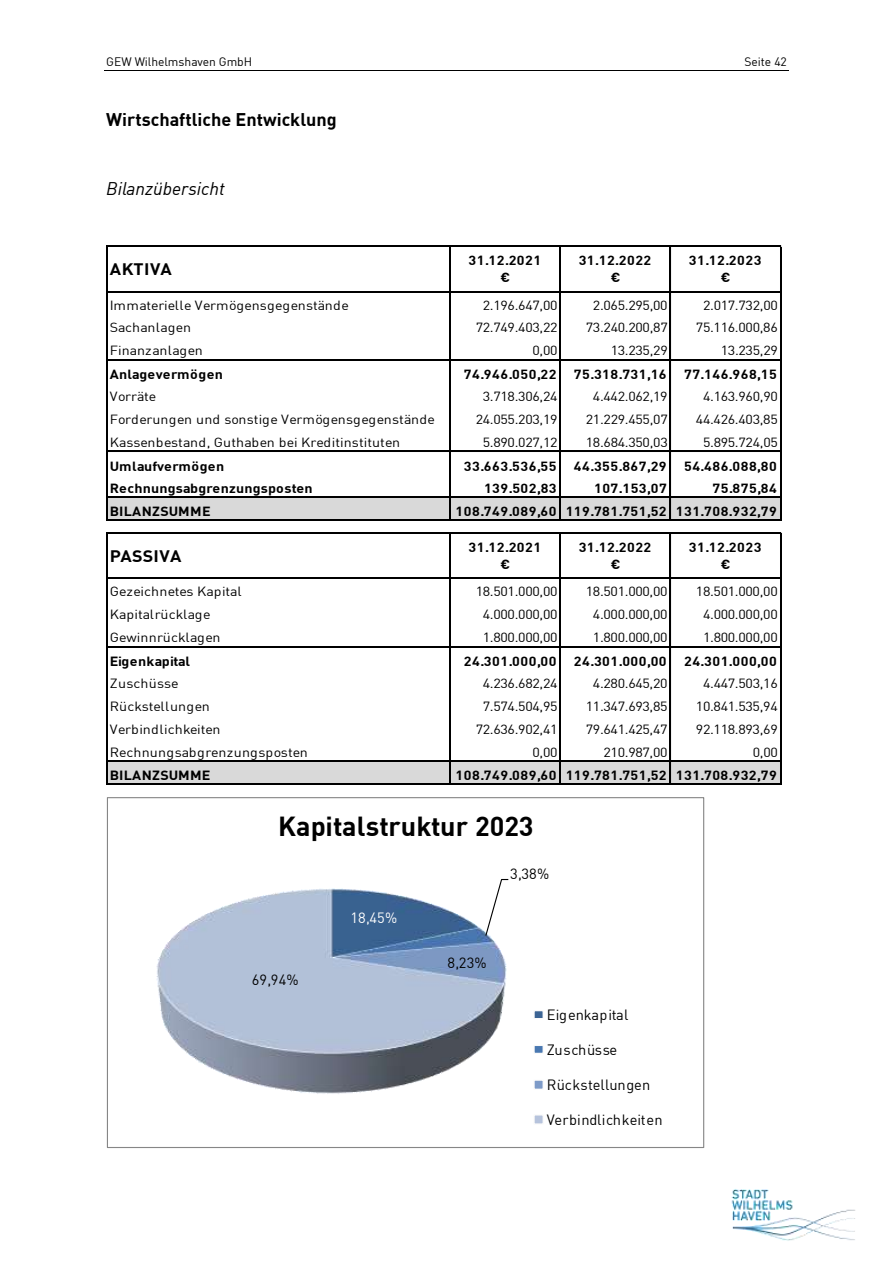
<style>
.page{position:relative;width:893px;height:1263px;background:#fff}
.page>*{position:absolute;margin:0;border:0;box-sizing:border-box;transform-origin:0 0}
.t1{font:700 27px "DIN Offc";color:#000}
.t2{font:700 18px "DIN Offc";color:#000}
.t3{font:italic 18px "DIN Offc";color:#000}
.t4{font:700 16.35px "DIN Offc";letter-spacing:.015em;color:#000;scale:1.09 1}
.t5{font:14.7px "DIN Offc";letter-spacing:.01em;color:#000}
.t6{font:14.55px "DIN Offc";letter-spacing:.005em;color:#000}
.t7{font:14.55px "DIN Offc";color:#fff}
.t8{font:13.05px "DIN Offc";letter-spacing:-.025em;color:#000;scale:1.09 1}
.t9{font:700 13.05px "DIN Offc";letter-spacing:.035em;color:#000;scale:1.09 1}
.t10{font:13.05px/22.8px "DIN Offc";color:#000;scale:1.09 1}
.t11{font:13.05px/22.8px "DIN Offc";letter-spacing:.005em;color:#000;scale:1.09 1}
.t12{font:700 13.05px/22.8px "DIN Offc";letter-spacing:.01em;color:#000;scale:1.09 1}
.t13{font:13.05px "DIN Offc";letter-spacing:.015em;color:#000;scale:1.09 1}
.t14{font:13.05px "DIN Offc";letter-spacing:.01em;color:#000;scale:1.09 1}
.t15{font:700 13.05px "DIN Offc";letter-spacing:-.02em;color:#000;scale:1.09 1}
.t16{font:13.05px "DIN Offc";letter-spacing:-.005em;color:#000;scale:1.09 1}
.t17{font:12px "DIN Offc";color:#000}
</style>
<div class="page">
<hr style="left:104px;top:70px;width:685px;height:1px;background:#000">
<img style="left:731px;top:1189px;width:124px;height:52px">
<div style="left:107px;top:497px;width:674px;height:23px;background:#d9d9d9"></div>
<hr style="left:106px;top:245px;width:1px;height:275px;background:#000">
<hr style="left:450px;top:247px;width:1px;height:273px;background:#000">
<hr style="left:560px;top:247px;width:1px;height:273px;background:#000">
<hr style="left:670px;top:247px;width:1px;height:273px;background:#000">
<hr style="left:780px;top:247px;width:1px;height:273px;background:#000">
<hr style="left:108px;top:245px;width:673px;height:2px;background:#000">
<hr style="left:107px;top:245px;width:674px;height:1px;background:#000">
<hr style="left:107px;top:291px;width:674px;height:1px;background:#000">
<hr style="left:107px;top:360px;width:674px;height:1px;background:#000">
<hr style="left:107px;top:451px;width:674px;height:1px;background:#000">
<hr style="left:107px;top:497px;width:674px;height:1px;background:#000">
<hr style="left:107px;top:519px;width:674px;height:1px;background:#000">
<div style="left:107px;top:761px;width:674px;height:24px;background:#d9d9d9"></div>
<hr style="left:106px;top:532px;width:1px;height:253px;background:#000">
<hr style="left:450px;top:533px;width:1px;height:252px;background:#000">
<hr style="left:560px;top:533px;width:1px;height:252px;background:#000">
<hr style="left:670px;top:533px;width:1px;height:252px;background:#000">
<hr style="left:780px;top:533px;width:1px;height:252px;background:#000">
<hr style="left:107px;top:532px;width:674px;height:1px;background:#000">
<hr style="left:107px;top:578px;width:674px;height:1px;background:#000">
<hr style="left:107px;top:646px;width:674px;height:2px;background:#000">
<hr style="left:107px;top:761px;width:674px;height:1px;background:#000">
<hr style="left:107px;top:784px;width:674px;height:1px;background:#000">
<img style="left:156px;top:888px;width:351px;height:206px">
<svg style="left:484px;top:879px;width:25px;height:58px"></svg>
<div style="left:534px;top:1011px;width:9px;height:7px;background:#3c6494"></div>
<div style="left:534px;top:1010px;width:10px;height:9px;border:1px solid #f9f9f9"></div>
<div style="left:534px;top:1045px;width:9px;height:8px;background:#4978b1"></div>
<div style="left:534px;top:1045px;width:10px;height:9px;border:1px solid #f9f9f9"></div>
<div style="left:534px;top:1080px;width:9px;height:9px;background:#7e9bc8"></div>
<div style="left:534px;top:1080px;width:10px;height:10px;border:1px solid #f9f9f9"></div>
<div style="left:534px;top:1115px;width:9px;height:9px;background:#b6c3dc"></div>
<div style="left:534px;top:1114px;width:10px;height:10px;border:1px solid #f9f9f9"></div>
<p class="t17" style="left:106px;top:53px;width:148px">GEW Wilhelmshaven GmbH</p>
<p class="t17" style="left:744px;top:53px;width:44px">Seite 42</p>
<h2 class="t2" style="left:106px;top:107px;width:232px">Wirtschaftliche Entwicklung</h2>
<h2 class="t3" style="left:106px;top:176px;width:120px">Bilanzübersicht</h2>
<p class="t4" style="left:110px;top:258px;width:59px">AKTIVA</p>
<p class="t10" style="left:110px;top:293px;width:221px">Immaterielle Vermögensgegenstände</p>
<p class="t11" style="left:110px;top:316px;width:87px">Sachanlagen<br>Finanzanlagen</p>
<p class="t9" style="left:110px;top:366px;width:105px">Anlagevermögen</p>
<p class="t16" style="left:110px;top:387px;width:44px">Vorräte</p>
<p class="t10" style="left:110px;top:407px;width:300px">Forderungen und sonstige Vermögensgegenstände<br>Kassenbestand, Guthaben bei Kreditinstituten</p>
<p class="t12" style="left:110px;top:454px;width:188px">Umlaufvermögen<br>Rechnungsabgrenzungsposten</p>
<p class="t9" style="left:469px;top:251px;width:68px">31.12.2021</p>
<p class="t9" style="left:579px;top:251px;width:68px">31.12.2022</p>
<p class="t9" style="left:689px;top:251px;width:68px">31.12.2023</p>
<p class="t9" style="left:501px;top:269px;width:10px">€</p>
<p class="t9" style="left:611px;top:269px;width:10px">€</p>
<p class="t9" style="left:721px;top:269px;width:10px">€</p>
<p class="t8" style="left:483px;top:296px;width:70px">2.196.647,00</p>
<p class="t8" style="left:593px;top:296px;width:70px">2.065.295,00</p>
<p class="t8" style="left:703px;top:296px;width:70px">2.017.732,00</p>
<p class="t8" style="left:476px;top:319px;width:77px">72.749.403,22</p>
<p class="t8" style="left:586px;top:319px;width:77px">73.240.200,87</p>
<p class="t8" style="left:696px;top:319px;width:77px">75.116.000,86</p>
<p class="t8" style="left:533px;top:342px;width:25px">0,00</p>
<p class="t8" style="left:611px;top:342px;width:54px">13.235,29</p>
<p class="t8" style="left:721px;top:342px;width:54px">13.235,29</p>
<p class="t9" style="left:464px;top:366px;width:87px">74.946.050,22</p>
<p class="t9" style="left:574px;top:366px;width:87px">75.318.731,16</p>
<p class="t9" style="left:684px;top:366px;width:87px">77.146.968,15</p>
<p class="t8" style="left:483px;top:387px;width:70px">3.718.306,24</p>
<p class="t8" style="left:593px;top:387px;width:70px">4.442.062,19</p>
<p class="t8" style="left:703px;top:387px;width:70px">4.163.960,90</p>
<p class="t8" style="left:476px;top:410px;width:77px">24.055.203,19</p>
<p class="t8" style="left:586px;top:410px;width:77px">21.229.455,07</p>
<p class="t8" style="left:696px;top:410px;width:77px">44.426.403,85</p>
<p class="t8" style="left:483px;top:433px;width:70px">5.890.027,12</p>
<p class="t8" style="left:586px;top:433px;width:77px">18.684.350,03</p>
<p class="t8" style="left:703px;top:433px;width:70px">5.895.724,05</p>
<p class="t9" style="left:464px;top:457px;width:87px">33.663.536,55</p>
<p class="t9" style="left:574px;top:457px;width:87px">44.355.867,29</p>
<p class="t9" style="left:684px;top:457px;width:87px">54.486.088,80</p>
<p class="t9" style="left:484px;top:480px;width:68px">139.502,83</p>
<p class="t9" style="left:594px;top:480px;width:68px">107.153,07</p>
<p class="t9" style="left:712px;top:480px;width:61px">75.875,84</p>
<p class="t9" style="left:110px;top:503px;width:94px">BILANZSUMME</p>
<p class="t9" style="left:456px;top:503px;width:296px">108.749.089,60 119.781.751,52 131.708.932,79</p>
<p class="t4" style="left:110px;top:545px;width:67px">PASSIVA</p>
<p class="t10" style="left:110px;top:580px;width:122px">Gezeichnetes Kapital</p>
<p class="t11" style="left:110px;top:603px;width:94px">Kapitalrücklage</p>
<p class="t14" style="left:110px;top:629px;width:103px">Gewinnrücklagen</p>
<p class="t15" style="left:110px;top:652px;width:75px">Eigenkapital</p>
<p class="t14" style="left:110px;top:674px;width:65px">Zuschüsse</p>
<p class="t10" style="left:110px;top:717px;width:103px">Verbindlichkeiten</p>
<p class="t11" style="left:110px;top:694px;width:93px">Rückstellungen</p>
<p class="t13" style="left:110px;top:743px;width:183px">Rechnungsabgrenzungsposten</p>
<p class="t9" style="left:110px;top:767px;width:94px">BILANZSUMME</p>
<p class="t9" style="left:469px;top:538px;width:68px">31.12.2021</p>
<p class="t9" style="left:579px;top:538px;width:68px">31.12.2022</p>
<p class="t9" style="left:689px;top:538px;width:68px">31.12.2023</p>
<p class="t9" style="left:501px;top:556px;width:10px">€</p>
<p class="t9" style="left:611px;top:556px;width:10px">€</p>
<p class="t9" style="left:721px;top:556px;width:10px">€</p>
<p class="t8" style="left:476px;top:583px;width:77px">18.501.000,00</p>
<p class="t8" style="left:586px;top:583px;width:77px">18.501.000,00</p>
<p class="t8" style="left:696px;top:583px;width:77px">18.501.000,00</p>
<p class="t8" style="left:483px;top:606px;width:70px">4.000.000,00</p>
<p class="t8" style="left:593px;top:606px;width:70px">4.000.000,00</p>
<p class="t8" style="left:703px;top:606px;width:70px">4.000.000,00</p>
<p class="t8" style="left:483px;top:629px;width:70px">1.800.000,00</p>
<p class="t8" style="left:593px;top:629px;width:70px">1.800.000,00</p>
<p class="t8" style="left:703px;top:629px;width:70px">1.800.000,00</p>
<p class="t9" style="left:464px;top:652px;width:87px">24.301.000,00</p>
<p class="t9" style="left:574px;top:652px;width:87px">24.301.000,00</p>
<p class="t9" style="left:684px;top:652px;width:87px">24.301.000,00</p>
<p class="t8" style="left:483px;top:674px;width:70px">4.236.682,24</p>
<p class="t8" style="left:593px;top:674px;width:70px">4.280.645,20</p>
<p class="t8" style="left:703px;top:674px;width:70px">4.447.503,16</p>
<p class="t8" style="left:483px;top:697px;width:70px">7.574.504,95</p>
<p class="t8" style="left:586px;top:697px;width:77px">11.347.693,85</p>
<p class="t8" style="left:696px;top:697px;width:77px">10.841.535,94</p>
<p class="t8" style="left:476px;top:720px;width:77px">72.636.902,41</p>
<p class="t8" style="left:586px;top:720px;width:77px">79.641.425,47</p>
<p class="t8" style="left:696px;top:720px;width:77px">92.118.893,69</p>
<p class="t8" style="left:533px;top:743px;width:25px">0,00</p>
<p class="t8" style="left:604px;top:743px;width:60px">210.987,00</p>
<p class="t8" style="left:753px;top:743px;width:25px">0,00</p>
<p class="t9" style="left:456px;top:767px;width:296px">108.749.089,60 119.781.751,52 131.708.932,79</p>
<h1 class="t1" style="left:278px;top:808px;width:257px">Kapitalstruktur 2023</h1>
<p class="t6" style="left:252px;top:970px;width:48px">69,94%</p>
<p class="t7" style="left:350px;top:908px;width:48px">18,45%</p>
<p class="t6" style="left:510px;top:864px;width:41px">3,38%</p>
<p class="t6" style="left:448px;top:952px;width:41px">8,23%</p>
<p class="t6" style="left:547px;top:1005px;width:83px">Eigenkapital</p>
<p class="t5" style="left:547px;top:1040px;width:72px">Zuschüsse</p>
<p class="t6" style="left:547px;top:1075px;width:105px">Rückstellungen</p>
<p class="t6" style="left:547px;top:1110px;width:117px">Verbindlichkeiten</p>
</div>
